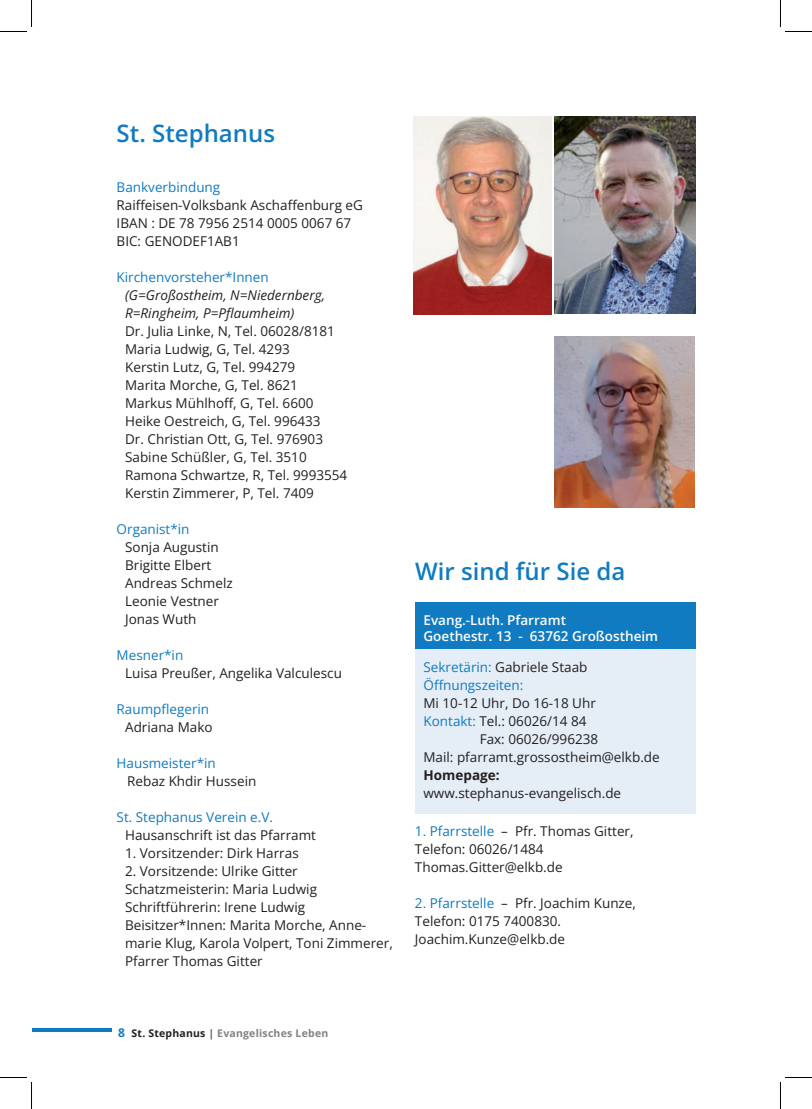
<style>
.page{position:relative;width:812px;height:1109px;background:#fff}
.page>*{position:absolute;margin:0;border:0;box-sizing:border-box;transform-origin:0 0}
.t1{font:600 24px "Open Sans";color:#107bc1}
.t2{font:13.5px/18px "Open Sans";color:#231f20}
.t3{font:13.5px/18px "Open Sans";color:#107bc1}
.t4{font:italic 13.5px/18px "Open Sans";color:#231f20}
.t5{font:600 13.5px/16.2px "Open Sans";color:#fff}
.t6{font:700 13.5px "Open Sans";color:#231f20}
.t7{font:700 10.5px "Open Sans";letter-spacing:.02em;color:#808285}
.s1{color:#231f20}
.s2{color:#107bc1}
.s3{font-size:12px;color:#107bc1}
.s4{color:#57585a}
</style>
<div class="page">
<hr style="left:44px;top:1029px;width:67px;height:3px;background:#107bc1">
<hr style="left:33px;top:1029px;width:67px;height:3px;background:#107bc1">
<div style="left:415px;top:649px;width:280px;height:165px;background:#e5edf7"></div>
<div style="left:415px;top:602px;width:280px;height:47px;background:#107bc1"></div>
<img style="left:413px;top:116px;width:138px;height:199px">
<img style="left:554px;top:117px;width:141px;height:197px">
<img style="left:554px;top:336px;width:140px;height:172px">
<svg style="left:0;top:0;width:32px;height:32px"></svg>
<svg style="left:0;top:1077px;width:32px;height:32px"></svg>
<svg style="left:780px;top:0;width:31px;height:32px"></svg>
<svg style="left:780px;top:1077px;width:31px;height:32px"></svg>
<h1 class="t1" style="left:117px;top:124px;width:160px">St. Stephanus</h1>
<p class="t3" style="left:117px;top:180px;width:105px">Bankverbindung</p>
<p class="t2" style="left:117px;top:196px;width:248px">Raiffeisen-Volksbank Aschaffenburg eG<br>IBAN : DE 78 7956 2514 0005 0067 67<br>BIC: GENODEF1AB1</p>
<p class="t3" style="left:117px;top:270px;width:154px">Kirchenvorsteher*Innen</p>
<p class="t4" style="left:125px;top:286px;width:201px">(G=Großostheim, N=Niedernberg,<br>R=Ringheim, P=Pflaumheim)</p>
<p class="t2" style="left:125px;top:322px;width:223px">Dr. Julia Linke, N, Tel. 06028/8181<br>Maria Ludwig, G, Tel. 4293<br>Kerstin Lutz, G, Tel. 994279<br>Marita Morche, G, Tel. 8621<br>Markus Mühlhoff, G, Tel. 6600<br>Heike Oestreich, G, Tel. 996433<br>Dr. Christian Ott, G, Tel. 976903<br>Sabine Schüßler, G, Tel. 3510<br>Ramona Schwartze, R, Tel. 9993554<br>Kerstin Zimmerer, P, Tel. 7409</p>
<p class="t3" style="left:117px;top:522px;width:74px">Organist*in</p>
<p class="t2" style="left:125px;top:540px;width:109px">Sonja Augustin<br>Brigitte Elbert<br>Andreas Schmelz<br>Leonie Vestner<br>Jonas Wuth</p>
<p class="t3" style="left:117px;top:648px;width:68px">Mesner*in</p>
<p class="t2" style="left:125px;top:666px;width:218px">Luisa Preußer, Angelika Valculescu</p>
<p class="t3" style="left:117px;top:700px;width:94px">Raumpflegerin</p>
<p class="t2" style="left:125px;top:720px;width:89px">Adriana Mako</p>
<p class="t3" style="left:117px;top:756px;width:101px">Hausmeister*in</p>
<p class="t2" style="left:127px;top:774px;width:131px">Rebaz Khdir Hussein</p>
<p class="t3" style="left:117px;top:810px;width:158px">St. Stephanus Verein e.V.</p>
<p class="t2" style="left:125px;top:828px;width:192px">Hausanschrift ist das Pfarramt</p>
<p class="t2" style="left:125px;top:844px;width:175px">1. Vorsitzender: Dirk Harras</p>
<p class="t2" style="left:125px;top:864px;width:269px">2. Vorsitzende: Ulrike Gitter Schatzmeisterin: Maria Ludwig Schriftführerin: Irene Ludwig Beisitzer*Innen: Marita Morche, Anne&shy;marie Klug, Karola Volpert, Toni Zimmerer, Pfarrer Thomas Gitter</p>
<h1 class="t1" style="left:415px;top:562px;width:212px">Wir sind für Sie da</h1>
<p class="t5" style="left:423px;top:613px;width:236px">Evang.-Luth. Pfarramt<br>Goethestr. 13 - 63762 Großostheim</p>
<p class="t3" style="left:423px;top:659px;width:165px">Sekretärin: <span class="s1">Gabriele Staab<br></span>Öffnungszeiten:</p>
<p class="t2" style="left:423px;top:694px;width:174px">Mi 10-12 Uhr, Do 16-18 Uhr</p>
<p class="t2" style="left:423px;top:712px;width:164px"><span class="s2">Kontakt:</span> Tel.: 06026/14 84</p>
<p class="t2" style="left:479px;top:730px;width:120px">Fax: 06026/996238</p>
<p class="t2" style="left:423px;top:749px;width:238px">Mail: pfarramt.grossostheim@elkb.de</p>
<p class="t6" style="left:423px;top:770px;width:78px">Homepage:</p>
<p class="t2" style="left:423px;top:785px;width:199px">www.stephanus-evangelisch.de</p>
<p class="t2" style="left:415px;top:824px;width:220px"><span class="s2">1. Pfarrstelle</span> – Pfr. Thomas Gitter,<br>Telefon: 06026/1484<br>Thomas.Gitter@elkb.de</p>
<p class="t2" style="left:415px;top:896px;width:222px"><span class="s2">2. Pfarrstelle</span> – Pfr. Joachim Kunze,<br>Telefon: 0175 7400830.<br>Joachim.Kunze@elkb.de</p>
<p class="t7" style="left:118px;top:1028px;width:212px"><span class="s3">8</span> <span class="s1">St. Stephanus</span> <span class="s4">|</span> Evangelisches Leben</p>
</div>
